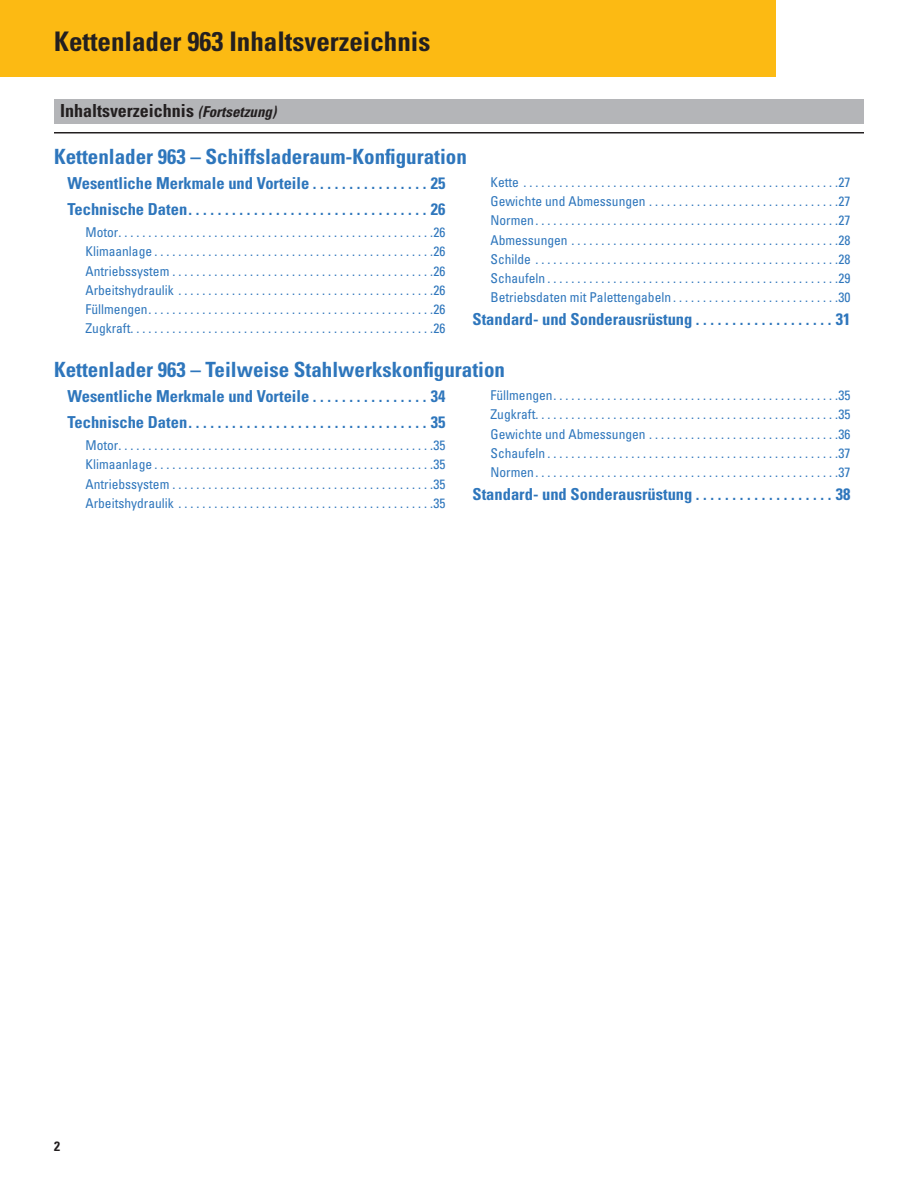
<style>
.page{position:relative;width:918px;height:1188px;background:#fff}
.page>*{position:absolute;margin:0;border:0;box-sizing:border-box;transform-origin:0 0}
.StandardEquipmentrightPageHeading{font:700 condensed 27px "Univers LT Std";color:#231f20}
.TofC-subhead_Larger___w_o_page{font:700 condensed 21px "Univers LT Std";color:#2e76bc}
.MH{font:700 condensed 18px "Univers LT Std";color:#231f20}
.TofC-subhead-2_column_style{font:700 condensed 16.5px "Univers LT Std";color:#2e76bc}
.TofC-table__2_column__Listed__1_pts_abov{font:condensed 13.5px "Univers LT Std";color:#2e76bc}
.t1{font:700 condensed 13.5px "Univers LT Std";color:#231f20}
.s1{font-style:italic;font-size:15px}
</style>
<div class="page">
<div style="left:0;top:0;width:776px;height:76px;background:#fcba13"></div>
<div style="left:54px;top:99px;width:810px;height:25px;background:#b4b5b8"></div>
<hr style="left:54px;top:132px;width:810px;height:2px;background:#231f20">
<p class="StandardEquipmentrightPageHeading" style="left:54px;top:25px;width:378px">Kettenlader 963 Inhaltsverzeichnis</p>
<p class="MH" style="left:60px;top:99px;width:218px">Inhaltsverzeichnis <span class="s1">(Fortsetzung)</span></p>
<p class="TofC-subhead_Larger___w_o_page" style="left:54px;top:143px;width:414px">Kettenlader 963 – Schiffsladeraum-Konfiguration</p>
<p class="TofC-subhead-2_column_style" style="left:68px;top:173px;width:379px">Wesentliche Merkmale und Vorteile . . . . . . . . . . . . . . . . 25</p>
<p class="TofC-subhead-2_column_style" style="left:68px;top:199px;width:126px">Technische Daten .................................</p>
<p class="TofC-subhead-2_column_style" style="left:431px;top:199px;width:16px">26</p>
<p class="TofC-table__2_column__Listed__1_pts_abov" style="left:86px;top:224px;width:362px">Motor . . . . . . . . . . . . . . . . . . . . . . . . . . . . . . . . . . . . . . . . . . . . . . . . . . . . 26</p>
<p class="TofC-table__2_column__Listed__1_pts_abov" style="left:86px;top:243px;width:362px">Klimaanlage . . . . . . . . . . . . . . . . . . . . . . . . . . . . . . . . . . . . . . . . . . . . . . 26</p>
<p class="TofC-table__2_column__Listed__1_pts_abov" style="left:86px;top:262px;width:362px">Antriebssystem............................................26</p>
<p class="TofC-table__2_column__Listed__1_pts_abov" style="left:86px;top:281px;width:362px">Arbeitshydraulik . . . . . . . . . . . . . . . . . . . . . . . . . . . . . . . . . . . . . . . . . . 26</p>
<p class="TofC-table__2_column__Listed__1_pts_abov" style="left:86px;top:301px;width:362px">Füllmengen . . . . . . . . . . . . . . . . . . . . . . . . . . . . . . . . . . . . . . . . . . . . . . . 26</p>
<p class="TofC-table__2_column__Listed__1_pts_abov" style="left:86px;top:320px;width:362px">Zugkraft . . . . . . . . . . . . . . . . . . . . . . . . . . . . . . . . . . . . . . . . . . . . . . . . . . 26</p>
<p class="TofC-table__2_column__Listed__1_pts_abov" style="left:490px;top:174px;width:362px">Kette . . . . . . . . . . . . . . . . . . . . . . . . . . . . . . . . . . . . . . . . . . . . . . . . . . . . 27</p>
<p class="TofC-table__2_column__Listed__1_pts_abov" style="left:490px;top:193px;width:362px">Gewichte und Abmessungen . . . . . . . . . . . . . . . . . . . . . . . . . . . . . . . 27</p>
<p class="TofC-table__2_column__Listed__1_pts_abov" style="left:490px;top:212px;width:362px">Normen . . . . . . . . . . . . . . . . . . . . . . . . . . . . . . . . . . . . . . . . . . . . . . . . . . 27</p>
<p class="TofC-table__2_column__Listed__1_pts_abov" style="left:490px;top:231px;width:362px">Abmessungen . . . . . . . . . . . . . . . . . . . . . . . . . . . . . . . . . . . . . . . . . . . . 28</p>
<p class="TofC-table__2_column__Listed__1_pts_abov" style="left:490px;top:250px;width:362px">Schilde . . . . . . . . . . . . . . . . . . . . . . . . . . . . . . . . . . . . . . . . . . . . . . . . . . 28</p>
<p class="TofC-table__2_column__Listed__1_pts_abov" style="left:490px;top:270px;width:362px">Schaufeln . . . . . . . . . . . . . . . . . . . . . . . . . . . . . . . . . . . . . . . . . . . . . . . . 29</p>
<p class="TofC-table__2_column__Listed__1_pts_abov" style="left:490px;top:289px;width:362px">Betriebsdaten mit Palettengabeln . . . . . . . . . . . . . . . . . . . . . . . . . . . 30</p>
<p class="TofC-subhead-2_column_style" style="left:472px;top:309px;width:228px">Standard- und Sonderausrüstung ...................</p>
<p class="TofC-subhead-2_column_style" style="left:836px;top:309px;width:16px">31</p>
<p class="TofC-subhead_Larger___w_o_page" style="left:54px;top:357px;width:453px">Kettenlader 963 – Teilweise Stahlwerkskonfiguration</p>
<p class="TofC-subhead-2_column_style" style="left:68px;top:386px;width:379px">Wesentliche Merkmale und Vorteile . . . . . . . . . . . . . . . . 34</p>
<p class="TofC-subhead-2_column_style" style="left:68px;top:412px;width:126px">Technische Daten .................................</p>
<p class="TofC-subhead-2_column_style" style="left:431px;top:412px;width:16px">35</p>
<p class="TofC-table__2_column__Listed__1_pts_abov" style="left:86px;top:437px;width:362px">Motor . . . . . . . . . . . . . . . . . . . . . . . . . . . . . . . . . . . . . . . . . . . . . . . . . . . . 35</p>
<p class="TofC-table__2_column__Listed__1_pts_abov" style="left:86px;top:456px;width:362px">Klimaanlage . . . . . . . . . . . . . . . . . . . . . . . . . . . . . . . . . . . . . . . . . . . . . . 35</p>
<p class="TofC-table__2_column__Listed__1_pts_abov" style="left:86px;top:475px;width:362px">Antriebssystem............................................35</p>
<p class="TofC-table__2_column__Listed__1_pts_abov" style="left:86px;top:495px;width:362px">Arbeitshydraulik . . . . . . . . . . . . . . . . . . . . . . . . . . . . . . . . . . . . . . . . . . 35</p>
<p class="TofC-table__2_column__Listed__1_pts_abov" style="left:490px;top:387px;width:362px">Füllmengen . . . . . . . . . . . . . . . . . . . . . . . . . . . . . . . . . . . . . . . . . . . . . . . 35</p>
<p class="TofC-table__2_column__Listed__1_pts_abov" style="left:490px;top:406px;width:362px">Zugkraft . . . . . . . . . . . . . . . . . . . . . . . . . . . . . . . . . . . . . . . . . . . . . . . . . . 35</p>
<p class="TofC-table__2_column__Listed__1_pts_abov" style="left:490px;top:425px;width:362px">Gewichte und Abmessungen . . . . . . . . . . . . . . . . . . . . . . . . . . . . . . . 36</p>
<p class="TofC-table__2_column__Listed__1_pts_abov" style="left:490px;top:444px;width:362px">Schaufeln . . . . . . . . . . . . . . . . . . . . . . . . . . . . . . . . . . . . . . . . . . . . . . . . 37</p>
<p class="TofC-table__2_column__Listed__1_pts_abov" style="left:490px;top:464px;width:362px">Normen . . . . . . . . . . . . . . . . . . . . . . . . . . . . . . . . . . . . . . . . . . . . . . . . . . 37</p>
<p class="TofC-subhead-2_column_style" style="left:472px;top:484px;width:228px">Standard- und Sonderausrüstung ...................</p>
<p class="TofC-subhead-2_column_style" style="left:836px;top:484px;width:16px">38</p>
<p class="t1" style="left:54px;top:1138px;width:7px">2</p>
</div>
